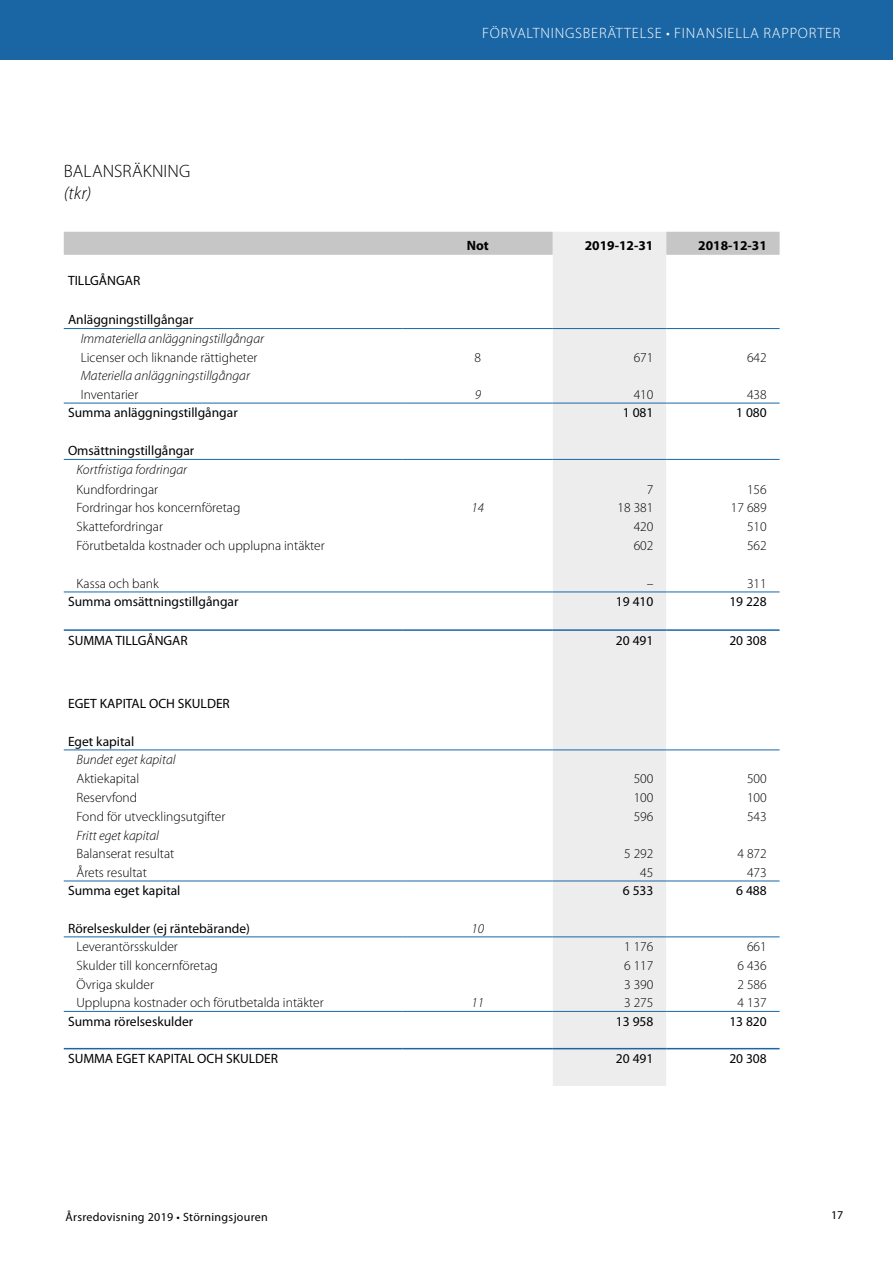
<style>
.page{position:relative;width:893px;height:1263px;background:#fff}
.page>*{position:absolute;margin:0;border:0;box-sizing:border-box;transform-origin:0 0}
.t1{font:300 18px "Myriad Pro";letter-spacing:.005em;color:#000}
.t2{font:italic 300 18px "Myriad Pro";color:#000}
.t3{font:300 15px "Myriad Pro";letter-spacing:.05em;color:#fff}
.t4{font:300 13.5px "Myriad Pro";color:#000}
.t5{font:13.5px "Myriad Pro";color:#000}
.t6{font:italic 300 13.5px "Myriad Pro";color:#000}
.t7{font:700 13.5px "Myriad Pro";color:#000}
.t8{font:12px "Myriad Pro";letter-spacing:.025em;color:#000}
</style>
<div class="page">
<div style="left:0;top:0;width:893px;height:60px;background:#1a66a5"></div>
<div style="left:64px;top:232px;width:716px;height:23px;background:#c6c6c6"></div>
<div style="left:553px;top:232px;width:113px;height:854px;background:#ededed"></div>
<hr style="left:64px;top:328px;width:339px;height:1px;background:#1a66a5">
<hr style="left:403px;top:328px;width:150px;height:1px;background:#1a66a5">
<hr style="left:553px;top:328px;width:113px;height:1px;background:#1a66a5">
<hr style="left:666px;top:328px;width:114px;height:1px;background:#1a66a5">
<hr style="left:64px;top:403px;width:339px;height:1px;background:#1a66a5">
<hr style="left:403px;top:403px;width:150px;height:1px;background:#1a66a5">
<hr style="left:553px;top:403px;width:113px;height:1px;background:#1a66a5">
<hr style="left:666px;top:403px;width:114px;height:1px;background:#1a66a5">
<hr style="left:64px;top:459px;width:339px;height:1px;background:#1a66a5">
<hr style="left:403px;top:459px;width:150px;height:1px;background:#1a66a5">
<hr style="left:553px;top:459px;width:113px;height:1px;background:#1a66a5">
<hr style="left:666px;top:459px;width:114px;height:1px;background:#1a66a5">
<hr style="left:64px;top:592px;width:339px;height:1px;background:#1a66a5">
<hr style="left:403px;top:592px;width:150px;height:1px;background:#1a66a5">
<hr style="left:553px;top:592px;width:113px;height:1px;background:#1a66a5">
<hr style="left:666px;top:592px;width:114px;height:1px;background:#1a66a5">
<hr style="left:64px;top:629px;width:339px;height:2px;background:#1a66a5">
<hr style="left:403px;top:629px;width:150px;height:2px;background:#1a66a5">
<hr style="left:553px;top:629px;width:113px;height:2px;background:#1a66a5">
<hr style="left:666px;top:629px;width:114px;height:2px;background:#1a66a5">
<hr style="left:64px;top:749px;width:339px;height:1px;background:#1a66a5">
<hr style="left:403px;top:749px;width:150px;height:1px;background:#1a66a5">
<hr style="left:553px;top:749px;width:113px;height:1px;background:#1a66a5">
<hr style="left:666px;top:749px;width:114px;height:1px;background:#1a66a5">
<hr style="left:64px;top:880px;width:339px;height:1px;background:#1a66a5">
<hr style="left:403px;top:880px;width:150px;height:1px;background:#1a66a5">
<hr style="left:553px;top:880px;width:113px;height:1px;background:#1a66a5">
<hr style="left:666px;top:880px;width:114px;height:1px;background:#1a66a5">
<hr style="left:64px;top:936px;width:339px;height:1px;background:#1a66a5">
<hr style="left:403px;top:936px;width:150px;height:1px;background:#1a66a5">
<hr style="left:553px;top:936px;width:113px;height:1px;background:#1a66a5">
<hr style="left:666px;top:936px;width:114px;height:1px;background:#1a66a5">
<hr style="left:64px;top:1011px;width:339px;height:1px;background:#1a66a5">
<hr style="left:403px;top:1011px;width:150px;height:1px;background:#1a66a5">
<hr style="left:553px;top:1011px;width:113px;height:1px;background:#1a66a5">
<hr style="left:666px;top:1011px;width:114px;height:1px;background:#1a66a5">
<hr style="left:64px;top:1048px;width:339px;height:1px;background:#1a66a5">
<hr style="left:403px;top:1048px;width:150px;height:1px;background:#1a66a5">
<hr style="left:553px;top:1048px;width:113px;height:1px;background:#1a66a5">
<hr style="left:666px;top:1048px;width:114px;height:1px;background:#1a66a5">
<h1 class="t1" style="left:64px;top:161px;width:128px">BALANSRÄKNING</h1>
<h1 class="t2" style="left:64px;top:183px;width:29px">(tkr)</h1>
<p class="t3" style="left:482px;top:25px;width:360px">FÖRVALTNINGSBERÄTTELSE • FINANSIELLA RAPPORTER</p>
<p class="t7" style="left:467px;top:237px;width:24px">Not</p>
<p class="t7" style="left:585px;top:237px;width:70px">2019-12-31</p>
<p class="t7" style="left:698px;top:237px;width:70px">2018-12-31</p>
<p class="t5" style="left:68px;top:272px;width:74px">TILLGÅNGAR</p>
<p class="t5" style="left:68px;top:311px;width:127px">Anläggningstillgångar</p>
<p class="t6" style="left:81px;top:331px;width:185px">Immateriella anläggningstillgångar</p>
<p class="t4" style="left:81px;top:350px;width:178px">Licenser och liknande rättigheter</p>
<p class="t4" style="left:474px;top:350px;width:8px">8</p>
<p class="t4" style="left:634px;top:350px;width:21px">671</p>
<p class="t4" style="left:747px;top:350px;width:21px">642</p>
<p class="t6" style="left:81px;top:368px;width:171px">Materiella anläggningstillgångar</p>
<p class="t4" style="left:81px;top:387px;width:59px">Inventarier</p>
<p class="t6" style="left:475px;top:387px;width:8px">9</p>
<p class="t4" style="left:634px;top:387px;width:21px">410</p>
<p class="t4" style="left:747px;top:387px;width:21px">438</p>
<p class="t5" style="left:68px;top:405px;width:171px">Summa anläggningstillgångar</p>
<p class="t5" style="left:623px;top:405px;width:32px">1 081</p>
<p class="t5" style="left:736px;top:405px;width:32px">1 080</p>
<p class="t5" style="left:68px;top:442px;width:128px">Omsättningstillgångar</p>
<p class="t6" style="left:77px;top:462px;width:112px">Kortfristiga fordringar</p>
<p class="t4" style="left:77px;top:482px;width:83px">Kundfordringar</p>
<p class="t4" style="left:647px;top:482px;width:8px">7</p>
<p class="t4" style="left:747px;top:482px;width:21px">156</p>
<p class="t4" style="left:77px;top:500px;width:165px">Fordringar hos koncernföretag</p>
<p class="t6" style="left:472px;top:501px;width:14px">14</p>
<p class="t4" style="left:617px;top:500px;width:37px">18 381</p>
<p class="t4" style="left:731px;top:500px;width:37px">17 689</p>
<p class="t4" style="left:77px;top:519px;width:88px">Skattefordringar</p>
<p class="t4" style="left:634px;top:519px;width:21px">420</p>
<p class="t4" style="left:747px;top:519px;width:21px">510</p>
<p class="t4" style="left:77px;top:538px;width:250px">Förutbetalda kostnader och upplupna intäkter</p>
<p class="t4" style="left:634px;top:538px;width:21px">602</p>
<p class="t4" style="left:747px;top:538px;width:21px">562</p>
<p class="t4" style="left:77px;top:576px;width:84px">Kassa och bank</p>
<p class="t4" style="left:647px;top:576px;width:8px">–</p>
<p class="t4" style="left:747px;top:576px;width:21px">311</p>
<p class="t5" style="left:68px;top:593px;width:172px">Summa omsättningstillgångar</p>
<p class="t5" style="left:616px;top:593px;width:39px">19 410</p>
<p class="t5" style="left:729px;top:593px;width:39px">19 228</p>
<p class="t5" style="left:68px;top:632px;width:121px">SUMMA TILLGÅNGAR</p>
<p class="t5" style="left:616px;top:632px;width:39px">20 491</p>
<p class="t5" style="left:729px;top:632px;width:39px">20 308</p>
<p class="t5" style="left:68px;top:695px;width:163px">EGET KAPITAL OCH SKULDER</p>
<p class="t5" style="left:68px;top:733px;width:68px">Eget kapital</p>
<p class="t6" style="left:77px;top:753px;width:101px">Bundet eget kapital</p>
<p class="t4" style="left:77px;top:771px;width:64px">Aktiekapital</p>
<p class="t4" style="left:634px;top:771px;width:21px">500</p>
<p class="t4" style="left:747px;top:771px;width:21px">500</p>
<p class="t4" style="left:77px;top:790px;width:62px">Reservfond</p>
<p class="t4" style="left:634px;top:790px;width:21px">100</p>
<p class="t4" style="left:747px;top:790px;width:21px">100</p>
<p class="t4" style="left:77px;top:809px;width:150px">Fond för utvecklingsutgifter</p>
<p class="t4" style="left:634px;top:809px;width:21px">596</p>
<p class="t4" style="left:747px;top:809px;width:21px">543</p>
<p class="t6" style="left:77px;top:828px;width:84px">Fritt eget kapital</p>
<p class="t4" style="left:77px;top:846px;width:99px">Balanserat resultat</p>
<p class="t4" style="left:624px;top:846px;width:31px">5 292</p>
<p class="t4" style="left:737px;top:846px;width:31px">4 872</p>
<p class="t4" style="left:77px;top:865px;width:72px">Årets resultat</p>
<p class="t4" style="left:640px;top:865px;width:15px">45</p>
<p class="t4" style="left:747px;top:865px;width:21px">473</p>
<p class="t5" style="left:68px;top:882px;width:114px">Summa eget kapital</p>
<p class="t5" style="left:623px;top:882px;width:32px">6 533</p>
<p class="t5" style="left:736px;top:882px;width:32px">6 488</p>
<p class="t5" style="left:68px;top:920px;width:184px">Rörelseskulder (ej räntebärande)</p>
<p class="t6" style="left:472px;top:921px;width:14px">10</p>
<p class="t4" style="left:77px;top:939px;width:103px">Leverantörsskulder</p>
<p class="t4" style="left:624px;top:939px;width:31px">1 176</p>
<p class="t4" style="left:747px;top:939px;width:21px">661</p>
<p class="t4" style="left:77px;top:958px;width:143px">Skulder till koncernföretag</p>
<p class="t4" style="left:624px;top:958px;width:31px">6 117</p>
<p class="t4" style="left:737px;top:958px;width:31px">6 436</p>
<p class="t4" style="left:77px;top:977px;width:79px">Övriga skulder</p>
<p class="t4" style="left:624px;top:977px;width:31px">3 390</p>
<p class="t4" style="left:737px;top:977px;width:31px">2 586</p>
<p class="t4" style="left:77px;top:995px;width:249px">Upplupna kostnader och förutbetalda intäkter</p>
<p class="t6" style="left:472px;top:995px;width:14px">11</p>
<p class="t4" style="left:624px;top:995px;width:31px">3 275</p>
<p class="t4" style="left:737px;top:995px;width:31px">4 137</p>
<p class="t5" style="left:68px;top:1013px;width:127px">Summa rörelseskulder</p>
<p class="t5" style="left:616px;top:1013px;width:39px">13 958</p>
<p class="t5" style="left:729px;top:1013px;width:39px">13 820</p>
<p class="t5" style="left:68px;top:1050px;width:211px">SUMMA EGET KAPITAL OCH SKULDER</p>
<p class="t5" style="left:616px;top:1050px;width:39px">20 491</p>
<p class="t5" style="left:729px;top:1050px;width:39px">20 308</p>
<p class="t8" style="left:66px;top:1209px;width:204px">Årsredovisning 2019 • Störningsjouren</p>
<p class="t8" style="left:831px;top:1207px;width:14px">17</p>
</div>
